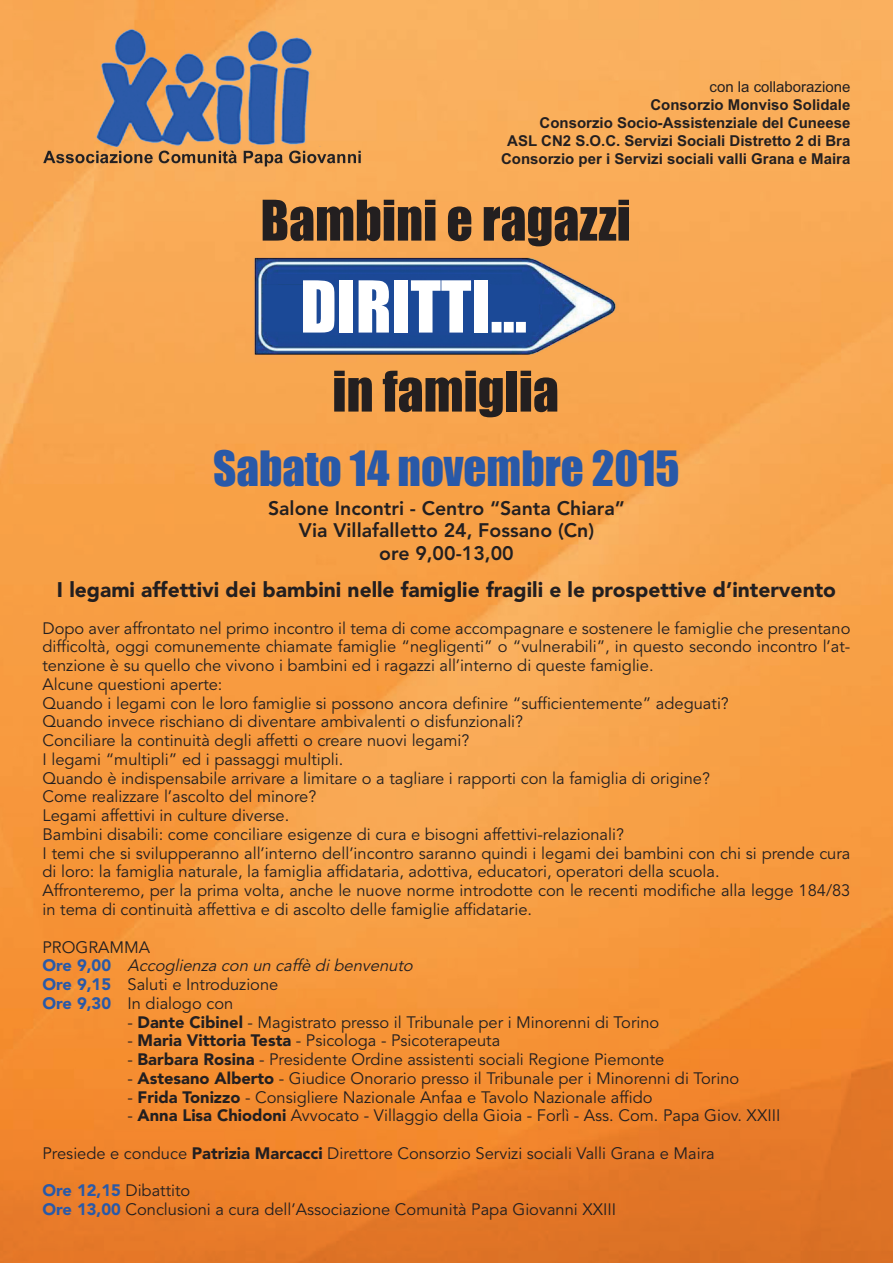
<style>
.page{position:relative;width:893px;height:1263px;background:#fff}
.page>*{position:absolute;margin:0;border:0;box-sizing:border-box;transform-origin:0 0}
.t1{font:66.15px "Impact";color:#fff}
.t2{font:51.75px "Impact";color:#231f20}
.t3{font:45px "Impact";color:#2959a8}
.t4{font:900 21px "Avenir";color:#231f20}
.t5{font:800 19.5px/22.5px "Avenir";color:#231f20;text-align:center}
.t6{font:16.5px/18.8px "Avenir";color:#231f20}
.t7{font:700 15px/18px "Arial";color:#231f20;text-align:right}
.t8{font:15px "Arial";color:#231f20}
.s1{font-weight:900;color:#2959a8}
.s2{font-style:italic}
.s3{font-weight:900}
</style>
<div class="page">
<img style="left:0;top:0;width:893px;height:1263px">
<p class="t8" style="left:709px;top:78px;width:142px">con la collaborazione</p>
<p class="t7" style="left:501px;top:95px;width:351px">Consorzio Monviso Solidale<br>Consorzio Socio-Assistenziale del Cuneese<br>ASL CN2 S.O.C. Servizi Sociali Distretto 2 di Bra Consorzio per i Servizi sociali valli Grana e Maira</p>
<h2 class="t2" style="left:261px;top:192px;width:372px">Bambini e ragazzi</h2>
<h1 class="t1" style="left:300px;top:271px;width:228px">DIRITTI…</h1>
<h2 class="t2" style="left:332px;top:363px;width:228px">in famiglia</h2>
<h3 class="t3" style="left:213px;top:444px;width:468px">Sabato 14 novembre 2015</h3>
<p class="t5" style="left:268px;top:499px;width:359px">Salone Incontri - Centro “Santa Chiara”<br>Via Villafalletto 24, Fossano (Cn)<br>ore 9,00-13,00</p>
<p class="t4" style="left:57px;top:581px;width:781px">I legami affettivi dei bambini nelle famiglie fragili e le prospettive d’intervento</p>
<p class="t6" style="left:43px;top:620px;width:809px">Dopo aver affrontato nel primo incontro il tema di come accompagnare e sostenere le famiglie che presentano difficoltà, oggi comunemente chiamate famiglie “negligenti” o “vulnerabili”, in questo secondo incontro l’at&shy;tenzione è su quello che vivono i bambini ed i ragazzi all’interno di queste famiglie.<br>Alcune questioni aperte:<br>Quando i legami con le loro famiglie si possono ancora definire “sufficientemente” adeguati?<br>Quando invece rischiano di diventare ambivalenti o disfunzionali?<br>Conciliare la continuità degli affetti o creare nuovi legami?<br>I legami “multipli” ed i passaggi multipli.<br>Quando è indispensabile arrivare a limitare o a tagliare i rapporti con la famiglia di origine?<br>Come realizzare l’ascolto del minore?<br>Legami affettivi in culture diverse.<br>Bambini disabili: come conciliare esigenze di cura e bisogni affettivi-relazionali?<br>I temi che si svilupperanno all’interno dell’incontro saranno quindi i legami dei bambini con chi si prende cura di loro: la famiglia naturale, la famiglia affidataria, adottiva, educatori, operatori della scuola.<br>Affronteremo, per la prima volta, anche le nuove norme introdotte con le recenti modifiche alla legge 184/83 in tema di continuità affettiva e di ascolto delle famiglie affidatarie.</p>
<p class="t6" style="left:43px;top:939px;width:375px">PROGRAMMA<br><span class="s1">O r e 9 , 0 0</span> <span class="s2">Accoglienza con un caffè di benvenuto<br></span><span class="s1">Ore 9,15</span> Saluti e Introduzione<br><span class="s1">Ore 9,30</span> In dialogo con</p>
<p class="t6" style="left:128px;top:1014px;width:533px">- <span class="s3">Dante Cibinel</span> - Magistrato presso il Tribunale per i Minorenni di Torino</p>
<p class="t6" style="left:128px;top:1032px;width:374px">- <span class="s3">Maria Vittoria Testa</span> - Psicologa - Psicoterapeuta</p>
<p class="t6" style="left:128px;top:1051px;width:538px">- <span class="s3">Barbara Rosina</span> - Presidente Ordine assistenti sociali Regione Piemonte</p>
<p class="t6" style="left:128px;top:1070px;width:613px">- <span class="s3">Astesano Alberto</span> - Giudice Onorario presso il Tribunale per i Minorenni di Torino</p>
<p class="t6" style="left:128px;top:1089px;width:526px">- <span class="s3">Frida Tonizzo</span> - Consigliere Nazionale Anfaa e Tavolo Nazionale affido</p>
<p class="t6" style="left:128px;top:1107px;width:654px">- <span class="s3">Anna Lisa Chiodoni</span> Avvocato - Villaggio della Gioia - Forlì - Ass. Com. Papa Giov. XXIII</p>
<p class="t6" style="left:43px;top:1145px;width:674px">Presiede e conduce <span class="s3">Patrizia Marcacci</span> Direttore Consorzio Servizi sociali Valli Grana e Maira</p>
<p class="t6" style="left:43px;top:1182px;width:575px"><span class="s1">Ore 12,15</span> Dibattito<br><span class="s1">Ore 13,00</span> Conclusioni a cura dell’Associazione Comunità Papa Giovanni XXIII</p>
</div>
